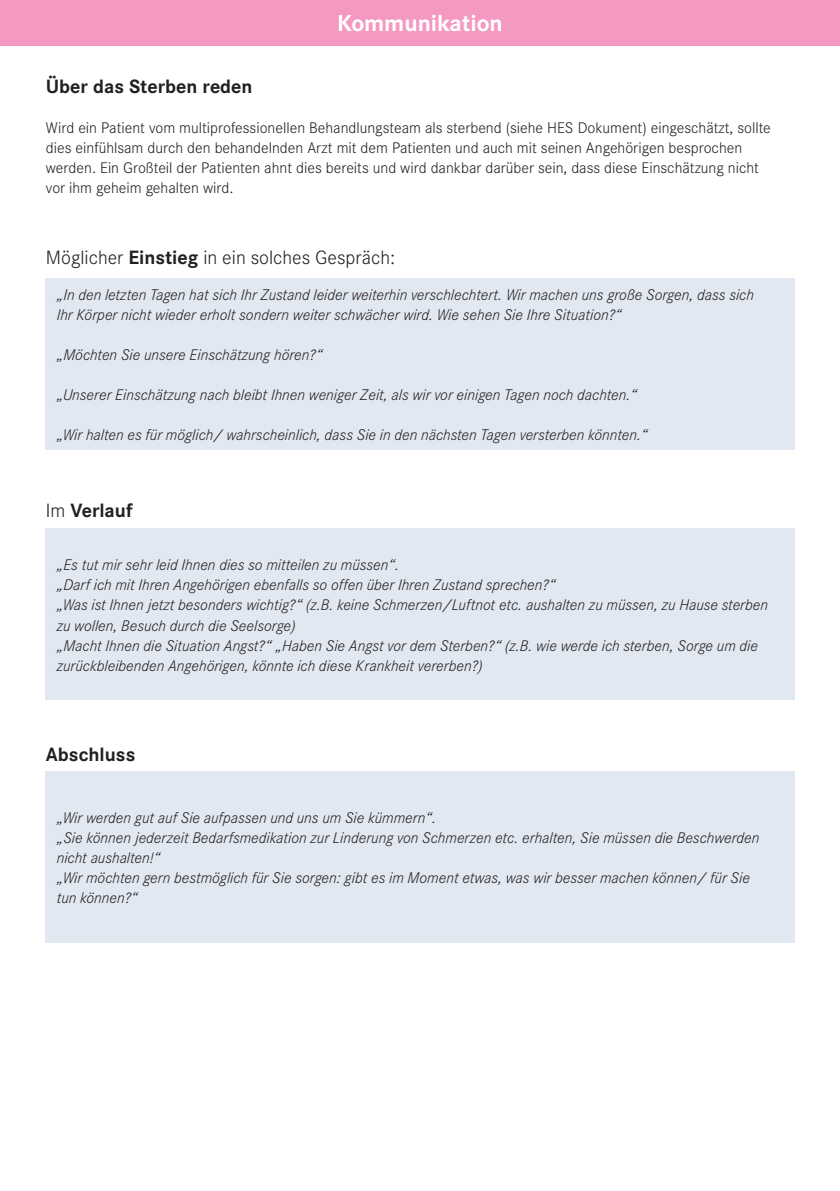
<style>
.page{position:relative;width:840px;height:1191px;background:#fff}
.page>*{position:absolute;margin:0;border:0;box-sizing:border-box;transform-origin:0 0}
.t1{font:700 24px "Corporate S";color:#fff}
.t2{font:300 20px "Corporate S";color:#231f20}
.t3{font:700 20px "Corporate S";color:#231f20}
.t4{font:italic 300 16px/20px "Corporate S";color:#231f20}
.t5{font:300 16px/20px "Corporate S";color:#231f20}
.s1{font-weight:700}
.s2{font-weight:300}
</style>
<div class="page">
<div style="left:0;top:0;width:839px;height:45px;background:#f499c2"></div>
<div style="left:45px;top:278px;width:749px;height:171px;background:#e2e8f1"></div>
<div style="left:45px;top:528px;width:749px;height:172px;background:#e2e8f1"></div>
<div style="left:45px;top:770px;width:749px;height:172px;background:#e2e8f1"></div>
<h1 class="t1" style="left:337px;top:6px;width:167px">Kommunikation</h1>
<p class="t3" style="left:46px;top:72px;width:208px">Über das Sterben reden</p>
<p class="t5" style="left:46px;top:117px;width:726px">Wird ein Patient vom multiprofessionellen Behandlungsteam als sterbend (siehe HES Dokument) eingeschätzt, sollte dies einfühlsam durch den behandelnden Arzt mit dem Patienten und auch mit seinen Angehörigen besprochen werden. Ein Großteil der Patienten ahnt dies bereits und wird dankbar darüber sein, dass diese Einschätzung nicht vor ihm geheim gehalten wird.</p>
<p class="t2" style="left:46px;top:244px;width:350px">Möglicher <span class="s1">Einstieg</span> in ein solches Gespräch:</p>
<p class="t4" style="left:57px;top:284px;width:698px">„In den letzten Tagen hat sich Ihr Zustand leider weiterhin verschlechtert. Wir machen uns große Sorgen, dass sich<br>Ihr Körper nicht wieder erholt sondern weiter schwächer wird. Wie sehen Sie Ihre Situation?“</p>
<p class="t4" style="left:57px;top:344px;width:267px">„Möchten Sie unsere Einschätzung hören?“</p>
<p class="t4" style="left:57px;top:384px;width:581px">„Unserer Einschätzung nach bleibt Ihnen weniger Zeit, als wir vor einigen Tagen noch dachten.“</p>
<p class="t4" style="left:57px;top:424px;width:592px">„Wir halten es für möglich/ wahrscheinlich, dass Sie in den nächsten Tagen versterben könnten.“</p>
<p class="t3" style="left:46px;top:496px;width:88px"><span class="s2">Im</span> Verlauf</p>
<p class="t4" style="left:57px;top:555px;width:712px">„Es tut mir sehr leid Ihnen dies so mitteilen zu müssen“.<br>„Darf ich mit Ihren Angehörigen ebenfalls so offen über Ihren Zustand sprechen?“<br>„Was ist Ihnen jetzt besonders wichtig?“ (z.B. keine Schmerzen/Luftnot etc. aushalten zu müssen, zu Hause sterben zu wollen, Besuch durch die Seelsorge)<br>„Macht Ihnen die Situation Angst?“ „Haben Sie Angst vor dem Sterben?“ (z.B. wie werde ich sterben, Sorge um die zurückbleibenden Angehörigen, könnte ich diese Krankheit vererben?)</p>
<p class="t3" style="left:46px;top:740px;width:91px">Abschluss</p>
<p class="t4" style="left:57px;top:807px;width:703px">„Wir werden gut auf Sie aufpassen und uns um Sie kümmern“.<br>„Sie können jederzeit Bedarfsmedikation zur Linderung von Schmerzen etc. erhalten, Sie müssen die Beschwerden nicht aushalten!“<br>„Wir möchten gern bestmöglich für Sie sorgen: gibt es im Moment etwas, was wir besser machen können/ für Sie tun können?“</p>
</div>
